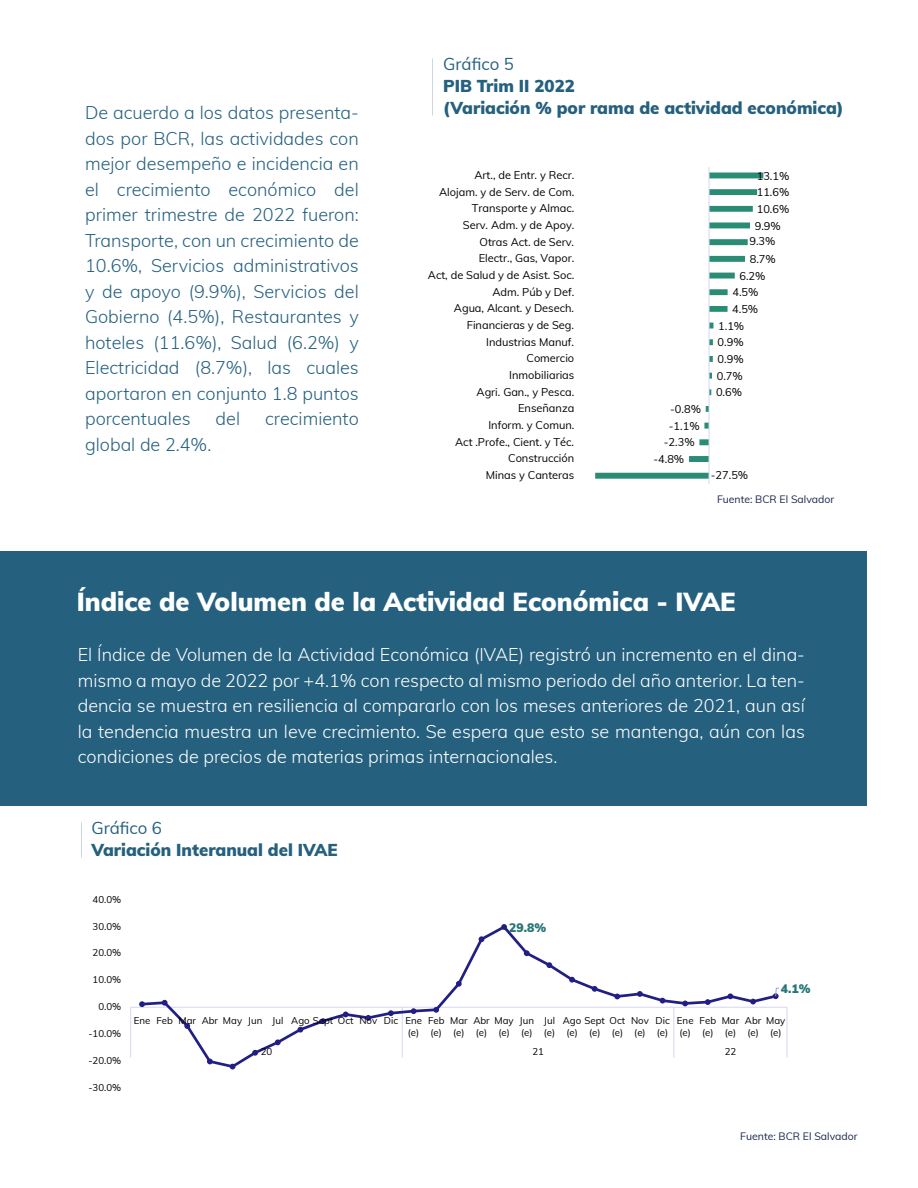
<style>
.page{position:relative;width:918px;height:1188px;background:#fff}
.page>*{position:absolute;margin:0;border:0;box-sizing:border-box;transform-origin:0 0}
.t1{font:900 25.5px "Mulish";color:#fff}
.t2{font:300 18px/25.5px "Mulish";color:#25607e;text-align:justify}
.t3{font:300 18px/25.5px "Mulish";color:#fff;text-align:justify}
.t4{font:900 16.8px/22px "Mulish";color:#25607e}
.t5{font:16.8px "Mulish";color:#25607e}
.t6{font:900 12.15px "Mulish";color:#287678}
.t7{font:11.1px/16.6px "Mulish";color:#000;text-align:right}
.t8{font:10.5px "Mulish";color:#19274d}
.t9{font:9.75px/12.1px "Mulish";color:#000}
.t10{font:9.6px "Mulish";letter-spacing:.005em;color:#000}
</style>
<div class="page">
<div style="left:0;top:551px;width:867px;height:255px;background:#25607e"></div>
<svg style="left:595px;top:173px;width:168px;height:306px"></svg>
<hr style="left:709px;top:167px;width:1px;height:317px;background:#d6d5f5">
<hr style="left:131px;top:1007px;width:656px;height:1px;background:#d6d5f5">
<hr style="left:130px;top:1007px;width:1px;height:32px;background:#d6d5f5">
<hr style="left:787px;top:1007px;width:1px;height:32px;background:#d6d5f5">
<svg style="left:130px;top:1039px;width:1px;height:19px"></svg>
<svg style="left:787px;top:1039px;width:1px;height:19px"></svg>
<svg style="left:145px;top:927px;width:634px;height:141px"></svg>
<svg style="left:139px;top:1001px;width:6px;height:6px"></svg>
<svg style="left:162px;top:1000px;width:6px;height:6px"></svg>
<svg style="left:184px;top:1023px;width:6px;height:6px"></svg>
<svg style="left:207px;top:1059px;width:6px;height:5px"></svg>
<svg style="left:230px;top:1064px;width:5px;height:5px"></svg>
<svg style="left:252px;top:1050px;width:6px;height:6px"></svg>
<svg style="left:275px;top:1039px;width:6px;height:6px"></svg>
<svg style="left:297px;top:1027px;width:6px;height:6px"></svg>
<svg style="left:320px;top:1018px;width:6px;height:6px"></svg>
<svg style="left:343px;top:1012px;width:6px;height:5px"></svg>
<svg style="left:365px;top:1015px;width:6px;height:6px"></svg>
<svg style="left:388px;top:1010px;width:6px;height:6px"></svg>
<svg style="left:411px;top:1008px;width:6px;height:6px"></svg>
<svg style="left:433px;top:1007px;width:6px;height:6px"></svg>
<svg style="left:456px;top:981px;width:6px;height:6px"></svg>
<svg style="left:479px;top:936px;width:5px;height:6px"></svg>
<svg style="left:501px;top:924px;width:6px;height:6px"></svg>
<svg style="left:524px;top:950px;width:6px;height:6px"></svg>
<svg style="left:546px;top:962px;width:6px;height:6px"></svg>
<svg style="left:569px;top:977px;width:6px;height:6px"></svg>
<svg style="left:592px;top:986px;width:6px;height:6px"></svg>
<svg style="left:614px;top:994px;width:6px;height:5px"></svg>
<svg style="left:637px;top:991px;width:6px;height:6px"></svg>
<svg style="left:660px;top:998px;width:5px;height:6px"></svg>
<svg style="left:682px;top:1001px;width:6px;height:5px"></svg>
<svg style="left:705px;top:999px;width:6px;height:6px"></svg>
<svg style="left:727px;top:993px;width:6px;height:6px"></svg>
<svg style="left:750px;top:999px;width:6px;height:5px"></svg>
<svg style="left:773px;top:988px;width:6px;height:11px"></svg>
<p class="t2" style="left:85px;top:99px;width:275px">De acuerdo a los datos presenta&shy;dos por BCR, las actividades con mejor desempeño e incidencia en el crecimiento económico del primer trimestre de 2022 fueron:<br>Transporte, con un crecimiento de 10.6%, Servicios administrativos y de apoyo (9.9%), Servicios del Gobierno (4.5%), Restaurantes y hoteles (11.6%), Salud (6.2%) y Electricidad (8.7%), las cuales aportaron en conjunto 1.8 puntos porcentuales</p>
<h2 class="t2" style="left:216px;top:405px;width:26px">del</h2>
<h2 class="t2" style="left:265px;top:405px;width:95px">crecimiento</h2>
<h2 class="t2" style="left:85px;top:431px;width:128px">global de 2.4%.</h2>
<h3 class="t5" style="left:443px;top:51px;width:72px">Gráfico 5</h3>
<h3 class="t4" style="left:443px;top:74px;width:402px">PIB Trim II 2022<br>(Variación % por rama de actividad económica)</h3>
<p class="t7" style="left:428px;top:166px;width:148px">Art., de Entr. y Recr.<br>Alojam. y de Serv. de Com.<br>Transporte y Almac.<br>Serv. Adm. y de Apoy.<br>Otras Act. de Serv.<br>Electr., Gas, Vapor.<br>Act, de Salud y de Asist. Soc.<br>Adm. Púb y Def.<br>Agua, Alcant. y Desech.<br>Financieras y de Seg.<br>Industrias Manuf.<br>Comercio<br>Inmobiliarias<br>Agri. Gan., y Pesca.<br>Enseñanza<br>Inform. y Comun.<br>Act .Profe., Cient. y Téc.<br>Construcción<br>Minas y Canteras</p>
<p class="t7" style="left:670px;top:400px;width:32px">-0.8%</p>
<p class="t7" style="left:669px;top:417px;width:32px">-1.1%</p>
<p class="t7" style="left:664px;top:434px;width:32px">-2.3%</p>
<p class="t7" style="left:654px;top:450px;width:32px">-4.8%</p>
<p class="t7" style="left:757px;top:167px;width:34px">13.1%</p>
<p class="t7" style="left:757px;top:183px;width:34px">11.6%</p>
<p class="t7" style="left:757px;top:200px;width:34px">10.6%</p>
<p class="t7" style="left:755px;top:217px;width:28px">9.9%</p>
<p class="t7" style="left:749px;top:233px;width:28px">9.3%</p>
<p class="t7" style="left:750px;top:250px;width:28px">8.7%</p>
<p class="t7" style="left:739px;top:267px;width:28px">6.2%</p>
<p class="t7" style="left:732px;top:284px;width:28px">4.5%</p>
<p class="t7" style="left:732px;top:300px;width:28px">4.5%</p>
<p class="t7" style="left:718px;top:317px;width:28px">1.1%</p>
<p class="t7" style="left:718px;top:334px;width:28px">0.9%</p>
<p class="t7" style="left:718px;top:350px;width:28px">0.9%</p>
<p class="t7" style="left:717px;top:367px;width:28px">0.7%</p>
<p class="t7" style="left:716px;top:384px;width:28px">0.6%</p>
<p class="t7" style="left:711px;top:466px;width:39px">-27.5%</p>
<p class="t8" style="left:717px;top:492px;width:119px">Fuente: BCR El Salvador</p>
<h1 class="t1" style="left:77px;top:583px;width:660px">Índice de Volumen de la Actividad Económica - IVAE</h1>
<p class="t3" style="left:78px;top:641px;width:729px">El Índice de Volumen de la Actividad Económica (IVAE) registró un incremento en el dina&shy;mismo a mayo de 2022 por +4.1% con respecto al mismo periodo del año anterior. La ten&shy;dencia se muestra en resiliencia al compararlo con los meses anteriores de 2021, aun así la tendencia muestra un leve crecimiento. Se espera que esto se mantenga, aún con las condiciones de precios de materias primas internacionales.</p>
<h3 class="t5" style="left:91px;top:816px;width:72px">Gráfico 6</h3>
<h3 class="t4" style="left:91px;top:838px;width:248px">Variación Interanual del IVAE</h3>
<p class="t9" style="left:93px;top:893px;width:30px">40.0%</p>
<p class="t10" style="left:93px;top:919px;width:30px">30.0%</p>
<p class="t9" style="left:93px;top:946px;width:30px">20.0%</p>
<p class="t10" style="left:93px;top:973px;width:30px">10.0%</p>
<p class="t9" style="left:98px;top:1000px;width:24px">0.0%</p>
<p class="t10" style="left:88px;top:1027px;width:34px">-10.0%</p>
<p class="t9" style="left:88px;top:1054px;width:34px">-20.0%</p>
<p class="t10" style="left:88px;top:1081px;width:34px">-30.0%</p>
<p class="t6" style="left:509px;top:918px;width:39px">29.8%</p>
<p class="t6" style="left:781px;top:980px;width:31px">4.1%</p>
<p class="t9" style="left:134px;top:1013px;width:290px;text-align:right">Ene Feb Mar Abr May Jun Jul Ago Sept Oct Nov Dic Ene (e)</p>
<p class="t9" style="left:428px;top:1013px;width:18px">Feb (e)</p>
<p class="t9" style="left:450px;top:1013px;width:19px;text-align:center">Mar (e)</p>
<p class="t9" style="left:473px;top:1013px;width:18px">Abr (e)</p>
<p class="t9" style="left:495px;top:1013px;width:21px;text-align:center">May (e)</p>
<p class="t9" style="left:520px;top:1013px;width:16px">Jun (e)</p>
<p class="t9" style="left:544px;top:1013px;width:13px">Jul (e)</p>
<p class="t9" style="left:566px;top:1013px;width:40px;text-indent:-4px">Ago Sept (e)</p>
<p class="t9" style="left:610px;top:1013px;width:17px">Oct (e)</p>
<p class="t9" style="left:631px;top:1013px;width:19px;text-align:center">Nov (e)</p>
<p class="t9" style="left:655px;top:1013px;width:16px">Dic (e)</p>
<p class="t9" style="left:677px;top:1013px;width:18px">Ene (e)</p>
<p class="t9" style="left:700px;top:1013px;width:18px">Feb (e)</p>
<p class="t9" style="left:722px;top:1013px;width:19px;text-align:center">Mar (e)</p>
<p class="t9" style="left:745px;top:1013px;width:18px">Abr (e)</p>
<p class="t9" style="left:766px;top:1013px;width:21px;text-align:center">May (e)</p>
<p class="t9" style="left:589px;top:1026px;width:13px">(e)</p>
<p class="t10" style="left:261px;top:1044px;width:13px">20</p>
<p class="t10" style="left:532px;top:1044px;width:13px">21</p>
<p class="t10" style="left:725px;top:1044px;width:13px">22</p>
<p class="t8" style="left:740px;top:1129px;width:119px">Fuente: BCR El Salvador</p>
</div>
